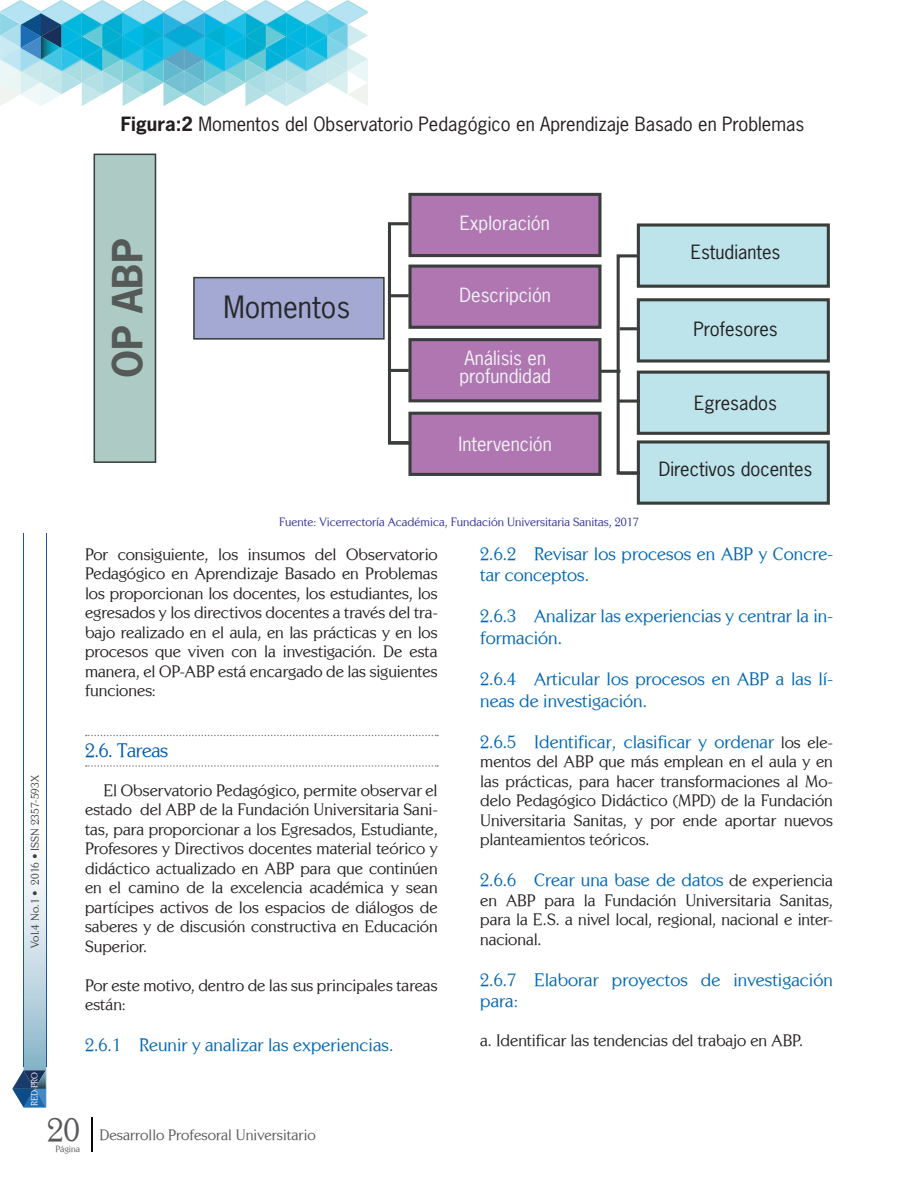
<style>
.page{position:relative;width:918px;height:1188px;background:#fff}
.page>*{position:absolute;margin:0;border:0;box-sizing:border-box;transform-origin:0 0}
.t1{font:700 39.15px "News Gothic Std";color:#555957}
.t2{font:28.95px "News Gothic Std";color:#262a2a}
.t3{font:19.5px "Centabel";letter-spacing:-.02em;color:#015aaa}
.t4{font:18.45px "News Gothic Std";color:#231f20}
.t5{font:18.45px/18.5px "News Gothic Std";color:#f2f3f4}
.t6{font:18px/21.6px "Centabel";color:#0166b3}
.t7{font:16.5px/19.5px "Centabel";letter-spacing:-.005em;color:#231f20;text-align:justify}
.t8{font:15px "Centabel";color:#57585a}
.t9{font:12px "Centabel";color:#2e3092}
.t10{font:11.25px "Centabel";color:#3e3e3f}
.t11{font:9px "Centabel";letter-spacing:-.025em;color:#fff}
.t12{font:9px "Centabel";color:#57585a}
.s1{font-weight:700}
.s2{font-size:16.5px;color:#231f20}
.s3{font-size:33px}
</style>
<div class="page">
<hr style="left:46px;top:533px;width:1px;height:534px;background:#1857a7">
<hr style="left:23px;top:533px;width:1px;height:534px;background:#1857a7">
<svg style="left:12px;top:856px;width:34px;height:251px"></svg>
<img style="left:35px;top:1070px;width:11px;height:19px">
<svg style="left:0;top:0;width:368px;height:106px"></svg>
<hr style="left:91px;top:1117px;width:1px;height:35px;background:#0c0806">
<div style="left:94px;top:154px;width:61px;height:308px;background:#adcbc4"></div>
<div style="left:94px;top:154px;width:62px;height:309px;border:2px solid #3a3e3b"></div>
<div style="left:194px;top:278px;width:190px;height:61px;background:#a4a9d4"></div>
<div style="left:193px;top:277px;width:192px;height:63px;border:2px solid #3a3e3b"></div>
<div style="left:410px;top:194px;width:190px;height:62px;background:#af76b2"></div>
<div style="left:408px;top:193px;width:194px;height:64px;border:3px solid #3a3e3b"></div>
<div style="left:410px;top:266px;width:190px;height:61px;background:#af76b2"></div>
<div style="left:408px;top:265px;width:194px;height:64px;border:3px solid #3a3e3b"></div>
<div style="left:410px;top:340px;width:190px;height:61px;background:#af76b2"></div>
<div style="left:408px;top:338px;width:194px;height:64px;border:3px solid #3a3e3b"></div>
<div style="left:410px;top:413px;width:190px;height:61px;background:#af76b2"></div>
<div style="left:408px;top:412px;width:194px;height:64px;border:3px solid #3a3e3b"></div>
<div style="left:638px;top:225px;width:190px;height:61px;background:#bde4eb"></div>
<div style="left:637px;top:223px;width:193px;height:65px;border:3px solid #3a3e3b"></div>
<div style="left:638px;top:300px;width:190px;height:61px;background:#bde4eb"></div>
<div style="left:637px;top:298px;width:193px;height:65px;border:3px solid #3a3e3b"></div>
<div style="left:638px;top:372px;width:190px;height:61px;background:#bde4eb"></div>
<div style="left:637px;top:371px;width:193px;height:64px;border:3px solid #3a3e3b"></div>
<div style="left:638px;top:442px;width:190px;height:61px;background:#bde4eb"></div>
<div style="left:637px;top:440px;width:193px;height:65px;border:3px solid #3a3e3b"></div>
<svg style="left:387px;top:221px;width:27px;height:225px"></svg>
<hr style="left:390px;top:294px;width:19px;height:3px;background:#3a3e3b">
<hr style="left:390px;top:369px;width:19px;height:3px;background:#3a3e3b">
<hr style="left:390px;top:441px;width:19px;height:3px;background:#3a3e3b">
<svg style="left:615px;top:253px;width:27px;height:223px"></svg>
<hr style="left:620px;top:327px;width:20px;height:3px;background:#3a3e3b">
<svg style="left:620px;top:471px;width:20px;height:4px"></svg>
<hr style="left:619px;top:400px;width:21px;height:3px;background:#3a3e3b">
<hr style="left:599px;top:370px;width:21px;height:3px;background:#3a3e3b">
<svg style="left:86px;top:765px;width:352px;height:2px"></svg>
<svg style="left:86px;top:735px;width:352px;height:1px"></svg>
<p class="t4" style="left:121px;top:112px;width:685px"><span class="s1">Figura:2</span> Momentos del Observatorio Pedagógico en Aprendizaje Basado en Problemas</p>
<h1 class="t1" style="left:102px;top:378px;width:141px;rotate:-90deg">OP ABP</h1>
<h2 class="t2" style="left:223px;top:289px;width:128px">Momentos</h2>
<p class="t5" style="left:460px;top:214px;width:92px">Exploración</p>
<p class="t5" style="left:460px;top:285px;width:93px">Descripción</p>
<p class="t5" style="left:459px;top:348px;width:93px">Análisis en profundidad</p>
<p class="t5" style="left:459px;top:435px;width:95px">Intervención</p>
<p class="t4" style="left:691px;top:240px;width:91px">Estudiantes</p>
<p class="t4" style="left:693px;top:317px;width:86px">Profesores</p>
<p class="t4" style="left:694px;top:391px;width:84px">Egresados</p>
<p class="t4" style="left:659px;top:457px;width:155px">Directivos docentes</p>
<p class="t10" style="left:28px;top:948px;width:175px;rotate:-90deg">Vol.4 No.1 • 2016 • ISSN 2357-593X</p>
<p class="t11" style="left:29px;top:1106px;width:36px;rotate:-90deg">RED-PRO</p>
<p class="t9" style="left:279px;top:515px;width:361px">Fuente: Vicerrectoría Académica, Fundación Universitaria Sanitas, 2017</p>
<p class="t7" style="left:85px;top:544px;width:354px">Por consiguiente, los insumos del Observatorio Pedagógico en Aprendizaje Basado en Problemas los proporcionan los docentes, los estudiantes, los egresados y los directivos docentes a través del tra&shy;bajo realizado en el aula, en las prácticas y en los procesos que viven con la investigación. De esta manera, el OP-ABP está encargado de las siguientes funciones:</p>
<p class="t6" style="left:480px;top:542px;width:354px">2.6.2 Revisar los procesos en ABP y Concre&shy;tar conceptos.</p>
<p class="t6" style="left:480px;top:605px;width:354px">2.6.3 Analizar las experiencias y centrar la in&shy;formación.</p>
<p class="t6" style="left:480px;top:668px;width:354px">2.6.4 Articular los procesos en ABP a las lí&shy;neas de investigación.</p>
<p class="t6" style="left:480px;top:730px;width:354px">2.6.5 Identificar, clasificar y ordenar <span class="s2">los ele-</span></p>
<p class="t7" style="left:480px;top:751px;width:354px">mentos del ABP que más emplean en el aula y en las prácticas, para hacer transformaciones al Mo&shy;delo Pedagógico Didáctico (MPD) de la Fundación Universitaria Sanitas, y por ende aportar nuevos planteamientos teóricos.</p>
<p class="t6" style="left:480px;top:869px;width:354px">2.6.6 Crear una base de datos <span class="s2">de experiencia</span></p>
<p class="t7" style="left:480px;top:890px;width:354px">en ABP para la Fundación Universitaria Sanitas, para la E.S. a nivel local, regional, nacional e inter&shy;nacional.</p>
<p class="t6" style="left:480px;top:969px;width:354px">2.6.7 Elaborar proyectos de investigación para:</p>
<p class="t7" style="left:480px;top:1031px;width:325px">a. Identificar las tendencias del trabajo en ABP.</p>
<p class="t3" style="left:85px;top:739px;width:85px">2.6. Tareas</p>
<p class="t7" style="left:85px;top:780px;width:354px;text-indent:19px">El Observatorio Pedagógico, permite observar el estado del ABP de la Fundación Universitaria Sani&shy;tas, para proporcionar a los Egresados, Estudiante, Profesores y Directivos docentes material teórico y didáctico actualizado en ABP para que continúen en el camino de la excelencia académica y sean partícipes activos de los espacios de diálogos de saberes y de discusión constructiva en Educación Superior.</p>
<p class="t7" style="left:85px;top:975px;width:354px">Por este motivo, dentro de las sus principales tareas están:</p>
<p class="t6" style="left:85px;top:1034px;width:310px">2.6.1 Reunir y analizar las experiencias.</p>
<p class="t8" style="left:47px;top:1126px;width:270px"><span class="s3">20</span> Desarrollo Profesoral Universitario</p>
<p class="t12" style="left:55px;top:1144px;width:26px">Página</p>
</div>
